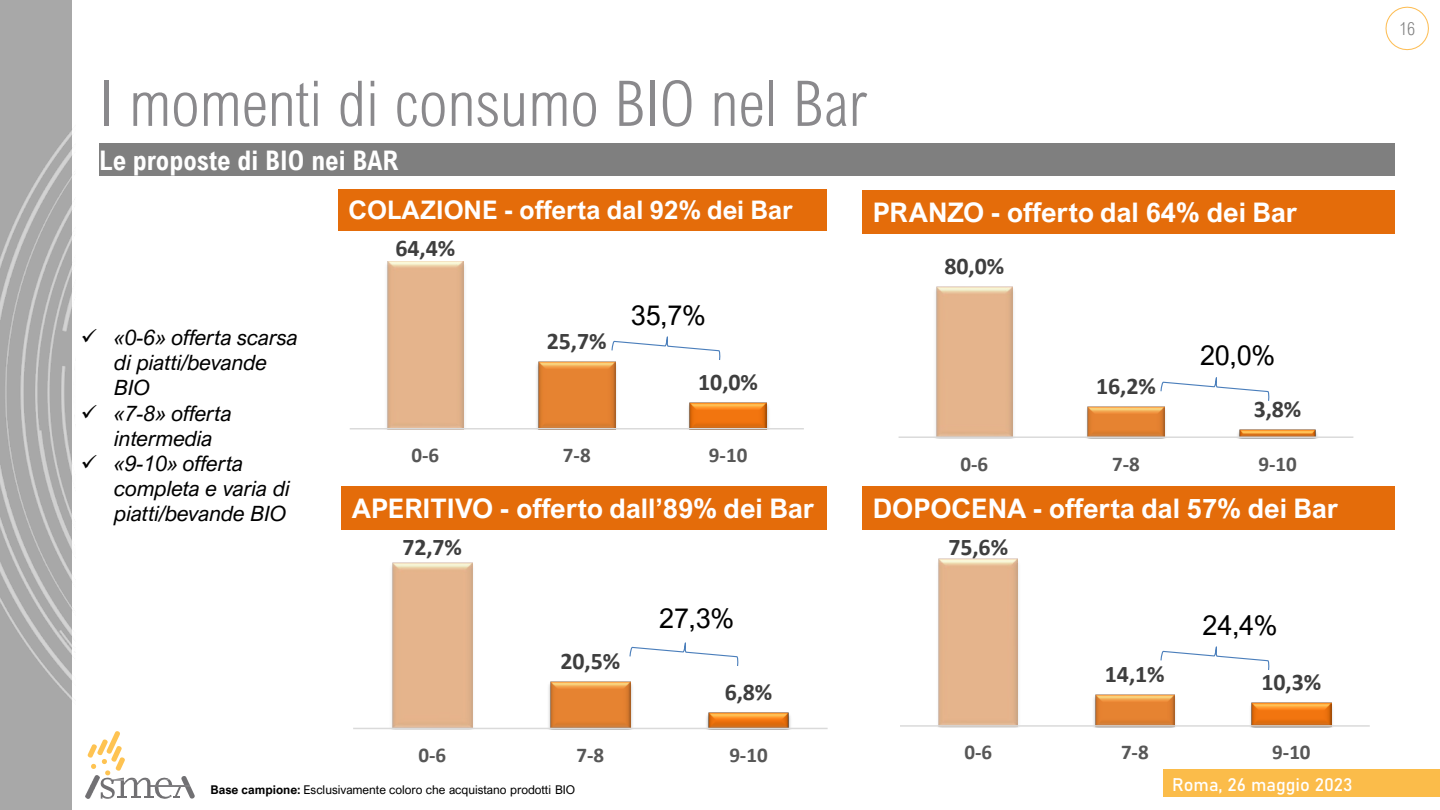
<style>
.page{position:relative;width:1440px;height:810px;background:#fff}
.page>*{position:absolute;margin:0;border:0;box-sizing:border-box;transform-origin:0 0}
.t1{font:300 63px "Arial Nova Cond";color:#8a898c}
.t2{font:700 27px "Arial Nova";color:#fff}
.t3{font:700 27px "Arial Nova Cond";color:#fff}
.t4{font:27px "Arial Nova";letter-spacing:-.005em;color:#000}
.t5{font:700 25.5px "Arial Nova";color:#fff}
.t6{font:700 24px "Calibri";letter-spacing:-.005em;color:#3e3e3e}
.t7{font:italic 21px/25.2px "Arial Nova";color:#000}
.t8{font:700 21px "Calibri";letter-spacing:-.005em;color:#575757}
.t9{font:18px "Bahnschrift";color:#fff}
.t10{font:300 18px "Arial Nova Cond";color:#7f7f7f}
.t11{font:12px "Arial Nova";letter-spacing:-.005em;color:#000}
.s1{font-weight:700}
</style>
<div class="page">
<img style="left:86px;top:790px;width:2px;height:8px">
<svg style="left:88px;top:731px;width:107px;height:68px"></svg>
<svg style="left:1385px;top:6px;width:44px;height:45px"></svg>
<img style="left:0;top:0;width:73px;height:810px">
<div style="left:99px;top:143px;width:1296px;height:33px;background:#7f7f7f"></div>
<div style="left:338px;top:189px;width:489px;height:42px;background:#e46c0a"></div>
<div style="left:862px;top:190px;width:533px;height:44px;background:#e46c0a"></div>
<div style="left:862px;top:486px;width:533px;height:44px;background:#e46c0a"></div>
<div style="left:341px;top:487px;width:486px;height:43px;background:#e46c0a"></div>
<img style="left:386px;top:267px;width:79px;height:161px">
<img style="left:536px;top:361px;width:81px;height:67px">
<img style="left:688px;top:402px;width:81px;height:26px">
<img style="left:387px;top:261px;width:77px;height:167px">
<img style="left:539px;top:361px;width:76px;height:67px">
<img style="left:690px;top:402px;width:76px;height:26px">
<hr style="left:350px;top:428px;width:454px;height:2px;background:#dadada">
<img style="left:935px;top:286px;width:79px;height:150px">
<img style="left:1086px;top:406px;width:80px;height:30px">
<img style="left:1237px;top:429px;width:81px;height:7px">
<img style="left:936px;top:287px;width:77px;height:149px">
<img style="left:1088px;top:406px;width:76px;height:30px">
<img style="left:1239px;top:430px;width:77px;height:6px">
<hr style="left:899px;top:436px;width:454px;height:2px;background:#dadada">
<img style="left:388px;top:562px;width:89px;height:168px">
<img style="left:546px;top:681px;width:89px;height:49px">
<img style="left:704px;top:712px;width:89px;height:18px">
<img style="left:392px;top:563px;width:80px;height:165px">
<img style="left:550px;top:681px;width:80px;height:47px">
<img style="left:708px;top:713px;width:81px;height:15px">
<hr style="left:353px;top:728px;width:475px;height:1px;background:#dadada">
<img style="left:938px;top:558px;width:81px;height:167px">
<img style="left:1093px;top:694px;width:83px;height:31px">
<img style="left:1250px;top:702px;width:83px;height:23px">
<img style="left:939px;top:559px;width:79px;height:166px">
<img style="left:1095px;top:694px;width:79px;height:31px">
<img style="left:1252px;top:703px;width:79px;height:22px">
<hr style="left:900px;top:725px;width:470px;height:2px;background:#dadada">
<div style="left:1164px;top:769px;width:276px;height:28px;background:#fbbc4a"></div>
<svg style="left:611px;top:336px;width:110px;height:24px"></svg>
<svg style="left:1160px;top:377px;width:110px;height:24px"></svg>
<svg style="left:1160px;top:646px;width:110px;height:24px"></svg>
<svg style="left:629px;top:642px;width:110px;height:24px"></svg>
<h2 class="t1" style="left:99px;top:65px;width:769px">I momenti di consumo BIO nel Bar</h2>
<p class="t3" style="left:99px;top:143px;width:301px">Le proposte di BIO nei BAR</p>
<p class="t5" style="left:349px;top:195px;width:446px">COLAZIONE - offerta dal 92% dei Bar</p>
<p class="t2" style="left:873px;top:197px;width:426px">PRANZO - offerto dal 64% dei Bar</p>
<p class="t7" style="left:115px;top:325px;width:185px;text-indent:-34px">✓ «0-6» offerta scarsa di piatti/bevande<br>BIO</p>
<p class="t7" style="left:115px;top:401px;width:119px;text-indent:-34px">✓ «7-8» offerta intermedia</p>
<p class="t7" style="left:115px;top:451px;width:177px;text-indent:-34px">✓ «9-10» offerta completa e varia di piatti/bevande BIO</p>
<p class="t6" style="left:395px;top:231px;width:61px">64,4%</p>
<p class="t6" style="left:547px;top:324px;width:61px">25,7%</p>
<p class="t4" style="left:631px;top:300px;width:76px">35,7%</p>
<p class="t6" style="left:698px;top:365px;width:61px">10,0%</p>
<p class="t8" style="left:412px;top:440px;width:29px">0-6</p>
<p class="t8" style="left:563px;top:440px;width:29px">7-8</p>
<p class="t8" style="left:709px;top:440px;width:40px">9-10</p>
<p class="t6" style="left:944px;top:249px;width:61px">80,0%</p>
<p class="t6" style="left:1096px;top:369px;width:61px">16,2%</p>
<p class="t4" style="left:1200px;top:340px;width:76px">20,0%</p>
<p class="t6" style="left:1254px;top:392px;width:49px">3,8%</p>
<p class="t8" style="left:960px;top:449px;width:29px">0-6</p>
<p class="t8" style="left:1112px;top:449px;width:29px">7-8</p>
<p class="t8" style="left:1258px;top:449px;width:40px">9-10</p>
<p class="t2" style="left:352px;top:493px;width:464px">APERITIVO - offerto dall’89% dei Bar</p>
<p class="t2" style="left:873px;top:492px;width:467px">DOPOCENA - offerta dal 57% dei Bar</p>
<p class="t6" style="left:402px;top:530px;width:61px">72,7%</p>
<p class="t6" style="left:560px;top:644px;width:61px">20,5%</p>
<p class="t6" style="left:948px;top:530px;width:61px">75,6%</p>
<p class="t4" style="left:659px;top:603px;width:76px">27,3%</p>
<p class="t4" style="left:1203px;top:610px;width:76px">24,4%</p>
<p class="t6" style="left:725px;top:675px;width:49px">6,8%</p>
<p class="t6" style="left:1105px;top:657px;width:61px">14,1%</p>
<p class="t6" style="left:1262px;top:665px;width:61px">10,3%</p>
<p class="t8" style="left:418px;top:740px;width:29px">0-6</p>
<p class="t8" style="left:577px;top:740px;width:29px">7-8</p>
<p class="t8" style="left:729px;top:740px;width:40px">9-10</p>
<p class="t11" style="left:211px;top:783px;width:366px"><span class="s1">Base campione:</span> Esclusivamente coloro che acquistano prodotti BIO</p>
<p class="t8" style="left:964px;top:737px;width:29px">0-6</p>
<p class="t8" style="left:1121px;top:737px;width:29px">7-8</p>
<p class="t8" style="left:1272px;top:737px;width:40px">9-10</p>
<p class="t9" style="left:1172px;top:771px;width:182px">Roma, 26 maggio 2023</p>
<p class="t10" style="left:1399px;top:18px;width:18px">16</p>
</div>
